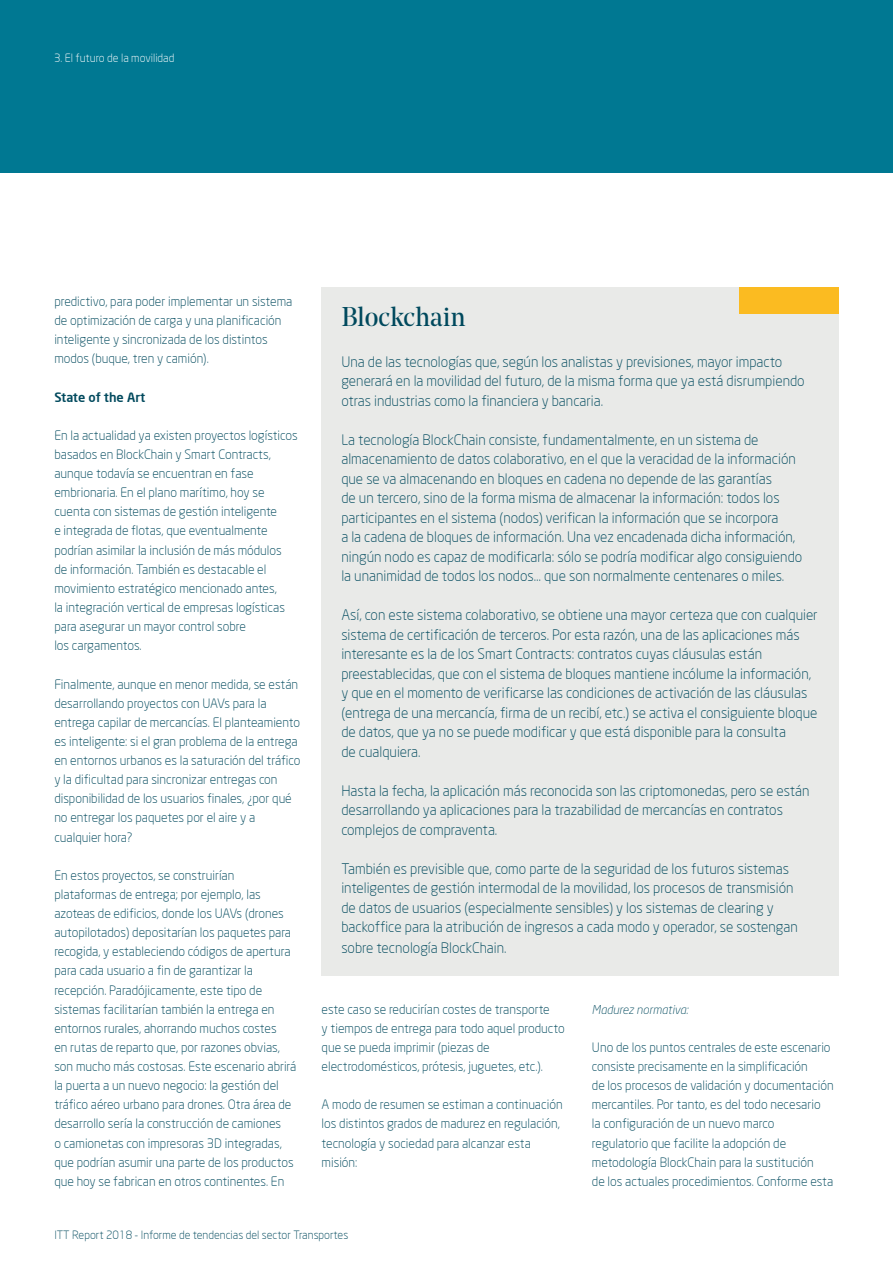
<style>
.page{position:relative;width:893px;height:1263px;background:#fff}
.page>*{position:absolute;margin:0;border:0;box-sizing:border-box;transform-origin:0 0}
.t1{font:27px "Noe Display";color:#00495d}
.t2{font:300 14.25px/19.5px "Neo Sans";color:#00495d}
.t3{font:300 12.75px/19.2px "Neo Sans";color:#00495d}
.t4{font:500 12.75px "Neo Sans";color:#00495d}
.t5{font:italic 300 12px "Neo Sans Std";color:#00495d}
.t6{font:300 11.25px "Neo Sans";color:#00495d}
.t7{font:300 11.25px "Neo Sans";color:#fff}
</style>
<div class="page">
<div style="left:322px;top:287px;width:517px;height:688px;background:#e9eae8"></div>
<div style="left:740px;top:287px;width:99px;height:26px;background:#fbbb21"></div>
<div style="left:0;top:0;width:893px;height:173px;background:#007892"></div>
<p class="t7" style="left:54px;top:52px;width:122px">3. El futuro de la movilidad</p>
<p class="t3" style="left:54px;top:292px;width:240px">predictivo, para poder implementar un sistema de optimización de carga y una planificación inteligente y sincronizada de los distintos modos (buque, tren y camión).</p>
<p class="t4" style="left:54px;top:389px;width:92px">State of the Art</p>
<p class="t3" style="left:54px;top:425px;width:245px">En la actualidad ya existen proyectos logísticos basados en BlockChain y Smart Contracts, aunque todavía se encuentran en fase embrionaria. En el plano marítimo, hoy se cuenta con sistemas de gestión inteligente<br>e integrada de flotas, que eventualmente podrían asimilar la inclusión de más módulos de información. También es destacable el movimiento estratégico mencionado antes,<br>la integración vertical de empresas logísticas para asegurar un mayor control sobre<br>los cargamentos.</p>
<p class="t3" style="left:54px;top:674px;width:248px">Finalmente, aunque en menor medida, se están desarrollando proyectos con UAVs para la entrega capilar de mercancías. El planteamiento es inteligente: si el gran problema de la entrega en entornos urbanos es la saturación del tráfico y la dificultad para sincronizar entregas con disponibilidad de los usuarios finales, ¿por qué no entregar los paquetes por el aire y a cualquier hora?</p>
<p class="t3" style="left:54px;top:865px;width:244px">En estos proyectos, se construirían plataformas de entrega; por ejemplo, las azoteas de edificios, donde los UAVs (drones autopilotados) depositarían los paquetes para recogida, y estableciendo códigos de apertura para cada usuario a fin de garantizar la recepción. Paradójicamente, este tipo de sistemas facilitarían también la entrega en entornos rurales, ahorrando muchos costes<br>en rutas de reparto que, por razones obvias, son mucho más costosas. Este escenario abrirá la puerta a un nuevo negocio: la gestión del tráfico aéreo urbano para drones. Otra área de desarrollo sería la construcción de camiones<br>o camionetas con impresoras 3D integradas, que podrían asumir una parte de los productos que hoy se fabrican en otros continentes. En</p>
<h1 class="t1" style="left:341px;top:300px;width:126px">Blockchain</h1>
<p class="t2" style="left:341px;top:352px;width:465px">Una de las tecnologías que, según los analistas y previsiones, mayor impacto generará en la movilidad del futuro, de la misma forma que ya está disrumpiendo otras industrias como la financiera y bancaria.</p>
<p class="t2" style="left:341px;top:430px;width:462px">La tecnología BlockChain consiste, fundamentalmente, en un sistema de almacenamiento de datos colaborativo, en el que la veracidad de la información que se va almacenando en bloques en cadena no depende de las garantías<br>de un tercero, sino de la forma misma de almacenar la información: todos los participantes en el sistema (nodos) verifican la información que se incorpora<br>a la cadena de bloques de información. Una vez encadenada dicha información, ningún nodo es capaz de modificarla: sólo se podría modificar algo consiguiendo la unanimidad de todos los nodos… que son normalmente centenares o miles.</p>
<p class="t2" style="left:341px;top:605px;width:478px">Así, con este sistema colaborativo, se obtiene una mayor certeza que con cualquier sistema de certificación de terceros. Por esta razón, una de las aplicaciones más interesante es la de los Smart Contracts: contratos cuyas cláusulas están preestablecidas, que con el sistema de bloques mantiene incólume la información, y que en el momento de verificarse las condiciones de activación de las cláusulas (entrega de una mercancía, firma de un recibí, etc.) se activa el consiguiente bloque de datos, que ya no se puede modificar y que está disponible para la consulta<br>de cualquiera.</p>
<p class="t2" style="left:341px;top:781px;width:470px">Hasta la fecha, la aplicación más reconocida son las criptomonedas, pero se están desarrollando ya aplicaciones para la trazabilidad de mercancías en contratos complejos de compraventa.</p>
<p class="t2" style="left:341px;top:859px;width:458px">También es previsible que, como parte de la seguridad de los futuros sistemas inteligentes de gestión intermodal de la movilidad, los procesos de transmisión de datos de usuarios (especialmente sensibles) y los sistemas de clearing y backoffice para la atribución de ingresos a cada modo y operador, se sostengan</p>
<p class="t2" style="left:341px;top:938px;width:167px">sobre tecnología BlockChain.</p>
<p class="t3" style="left:322px;top:999px;width:245px">este caso se reducirían costes de transporte<br>y tiempos de entrega para todo aquel producto que se pueda imprimir (piezas de electrodomésticos, prótesis, juguetes, etc.).</p>
<p class="t3" style="left:322px;top:1095px;width:243px">A modo de resumen se estiman a continuación los distintos grados de madurez en regulación, tecnología y sociedad para alcanzar esta misión:</p>
<p class="t5" style="left:592px;top:1002px;width:98px">Madurez normativa:</p>
<p class="t3" style="left:592px;top:1037px;width:243px">Uno de los puntos centrales de este escenario consiste precisamente en la simplificación<br>de los procesos de validación y documentación mercantiles. Por tanto, es del todo necesario<br>la configuración de un nuevo marco regulatorio que facilite la adopción de metodología BlockChain para la sustitución<br>de los actuales procedimientos. Conforme esta</p>
<p class="t6" style="left:54px;top:1228px;width:295px">ITT Report 2018 - Informe de tendencias del sector Transportes</p>
</div>
